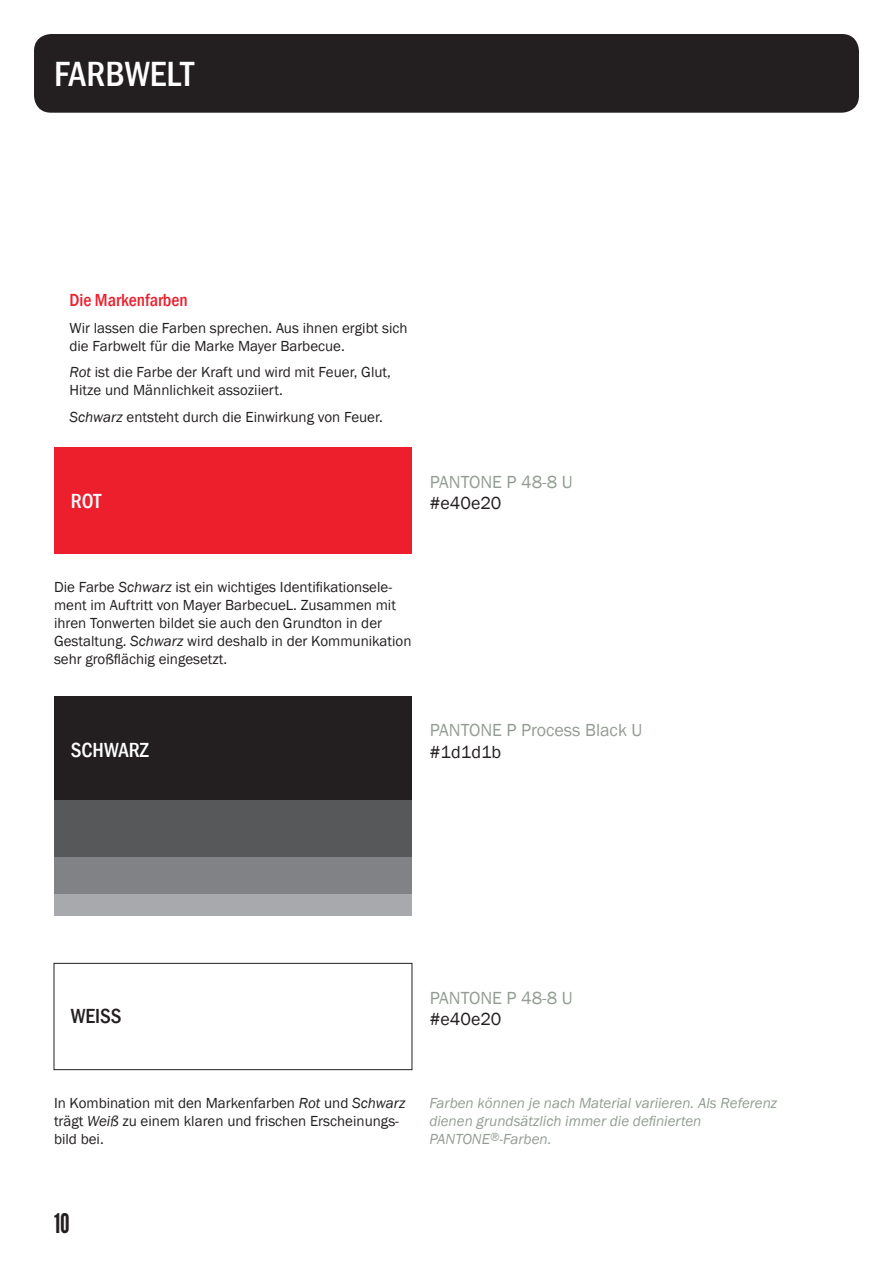
<style>
.page{position:relative;width:893px;height:1263px;background:#fff}
.page>*{position:absolute;margin:0;border:0;box-sizing:border-box;transform-origin:0 0}
.t1{font:500 condensed 36px "Franklin Gothic";color:#fff}
.t2{font:27px "League Gothic";color:#231f20}
.t3{font:500 condensed 21px "Franklin Gothic";color:#fff}
.t4{font:500 condensed 21px "Franklin Gothic";color:#231f20}
.t5{font:18px "Franklin Gothic";color:#939d93}
.t6{font:18px "Franklin Gothic";color:#231f20}
.t7{font:500 condensed 18px "Franklin Gothic";color:#ee1f2d}
.t8{font:15px/18px "Franklin Gothic";color:#231f20}
.t9{font:italic 15px/18px "Franklin Gothic";color:#939d93}
.s1{font-style:italic}
</style>
<div class="page">
<div style="left:34px;top:34px;width:825px;height:79px;background:#231f20;border-radius:17px"></div>
<div style="left:54px;top:447px;width:358px;height:107px;background:#ee1f2d"></div>
<div style="left:54px;top:963px;width:358px;height:107px;border:1px solid #231f20"></div>
<div style="left:54px;top:696px;width:358px;height:106px;background:#231f20"></div>
<div style="left:54px;top:800px;width:358px;height:60px;background:#57585a"></div>
<div style="left:54px;top:858px;width:358px;height:36px;background:#808285"></div>
<div style="left:54px;top:894px;width:358px;height:21px;background:#a8a9ad"></div>
<h1 class="t1" style="left:54px;top:50px;width:141px">FARBWELT</h1>
<p class="t7" style="left:69px;top:288px;width:120px">Die Markenfarben</p>
<p class="t8" style="left:69px;top:319px;width:340px">Wir lassen die Farben sprechen. Aus ihnen ergibt sich die Farbwelt für die Marke Mayer Barbecue.</p>
<p class="t8" style="left:69px;top:363px;width:323px"><span class="s1">Rot</span> ist die Farbe der Kraft und wird mit Feuer, Glut,<br>Hitze und Männlichkeit assoziiert.</p>
<p class="t8" style="left:69px;top:408px;width:315px"><span class="s1">Schwarz</span> entsteht durch die Einwirkung von Feuer.</p>
<h3 class="t3" style="left:71px;top:487px;width:32px">ROT</h3>
<p class="t5" style="left:430px;top:470px;width:144px">PANTONE P 48-8 U</p>
<p class="t6" style="left:430px;top:492px;width:73px">#e40e20</p>
<p class="t8" style="left:54px;top:578px;width:359px">Die Farbe <span class="s1">Schwarz</span> ist ein wichtiges Identifikationsele&shy;ment im Auftritt von Mayer BarbecueL. Zusammen mit ihren Tonwerten bildet sie auch den Grundton in der Gestaltung. <span class="s1">Schwarz</span> wird deshalb in der Kommunikation sehr großflächig eingesetzt.</p>
<h3 class="t3" style="left:71px;top:736px;width:79px">SCHWARZ</h3>
<p class="t5" style="left:430px;top:719px;width:214px">PANTONE P Process Black U</p>
<p class="t6" style="left:430px;top:741px;width:73px">#1d1d1b</p>
<h3 class="t4" style="left:71px;top:1002px;width:52px">WEISS</h3>
<p class="t5" style="left:430px;top:986px;width:144px">PANTONE P 48-8 U</p>
<p class="t6" style="left:430px;top:1008px;width:73px">#e40e20</p>
<p class="t8" style="left:54px;top:1094px;width:353px">In Kombination mit den Markenfarben <span class="s1">Rot</span> und <span class="s1">Schwarz </span>trägt <span class="s1">Weiß</span> zu einem klaren und frischen Erscheinungs&shy;bild bei.</p>
<p class="t9" style="left:429px;top:1094px;width:349px">Farben können je nach Material variieren. Als Referenz dienen grundsätzlich immer die definierten<br>PANTONE<sup>®</sup>-Farben.</p>
<h2 class="t2" style="left:54px;top:1207px;width:17px">10</h2>
</div>
